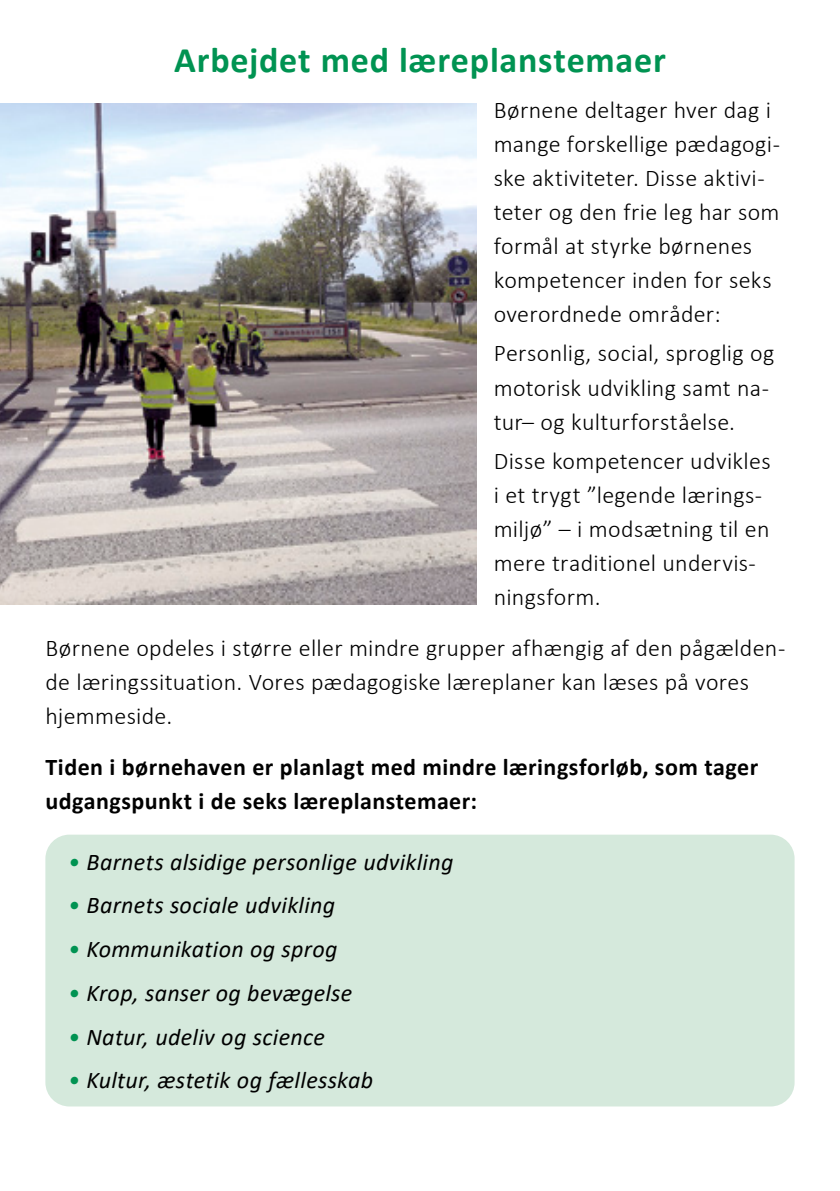
<style>
.page{position:relative;width:840px;height:1191px;background:#fff}
.page>*{position:absolute;margin:0;border:0;box-sizing:border-box;transform-origin:0 0}
.Afsnitsformat_Overskrift{font:700 36px "Calibri";letter-spacing:.02em;color:#009352}
.Brødtekst{font:300 24px/34px "Calibri";letter-spacing:.015em;color:#000}
.Punktoversigt{font:italic 24px "Calibri";letter-spacing:.015em;color:#000}
.Brødtekst-2{font:700 24px/34px "Calibri";letter-spacing:.02em;color:#000}
.s1{color:#009352}
</style>
<div class="page">
<div style="left:45px;top:834px;width:749px;height:272px;background:#d5e9dc;border-radius:24px"></div>
<img style="left:0;top:103px;width:476px;height:501px">
<p class="Afsnitsformat_Overskrift" style="left:174px;top:35px;width:493px">Arbejdet med læreplanstemaer</p>
<p class="Brødtekst" style="left:493px;top:92px;width:287px">Børnene deltager hver dag i mange forskellige pædagogi&shy;ske aktiviteter. Disse aktivi&shy;teter og den frie leg har som formål at styrke børnenes kompetencer inden for seks overordnede områder:</p>
<p class="Brødtekst" style="left:493px;top:336px;width:282px">Personlig, social, sproglig og motorisk udvikling samt na&shy;tur– og kulturforståelse.</p>
<p class="Brødtekst" style="left:493px;top:444px;width:278px">Disse kompetencer udvikles i et trygt ”legende lærings&shy;miljø” – i modsætning til en mere traditionel undervis&shy;ningsform.</p>
<p class="Brødtekst" style="left:45px;top:631px;width:741px">Børnene opdeles i større eller mindre grupper afhængig af den pågælden&shy;de læringssituation. Vores pædagogiske læreplaner kan læses på vores hjemmeside.</p>
<p class="Brødtekst-2" style="left:45px;top:750px;width:714px">Tiden i børnehaven er planlagt med mindre læringsforløb, som tager udgangspunkt i de seks læreplanstemaer:</p>
<p class="Punktoversigt" style="left:68px;top:845px;width:386px"><span class="s1">•</span> Barnets alsidige personlige udvikling</p>
<p class="Punktoversigt" style="left:68px;top:889px;width:268px"><span class="s1">•</span> Barnets sociale udvikling</p>
<p class="Punktoversigt" style="left:68px;top:932px;width:271px"><span class="s1">•</span> Kommunikation og sprog</p>
<p class="Punktoversigt" style="left:68px;top:976px;width:285px"><span class="s1">•</span> Krop, sanser og bevægelse</p>
<p class="Punktoversigt" style="left:68px;top:1020px;width:258px"><span class="s1">•</span> Natur, udeliv og science</p>
<p class="Punktoversigt" style="left:68px;top:1063px;width:306px"><span class="s1">•</span> Kultur, æstetik og fællesskab</p>
</div>
